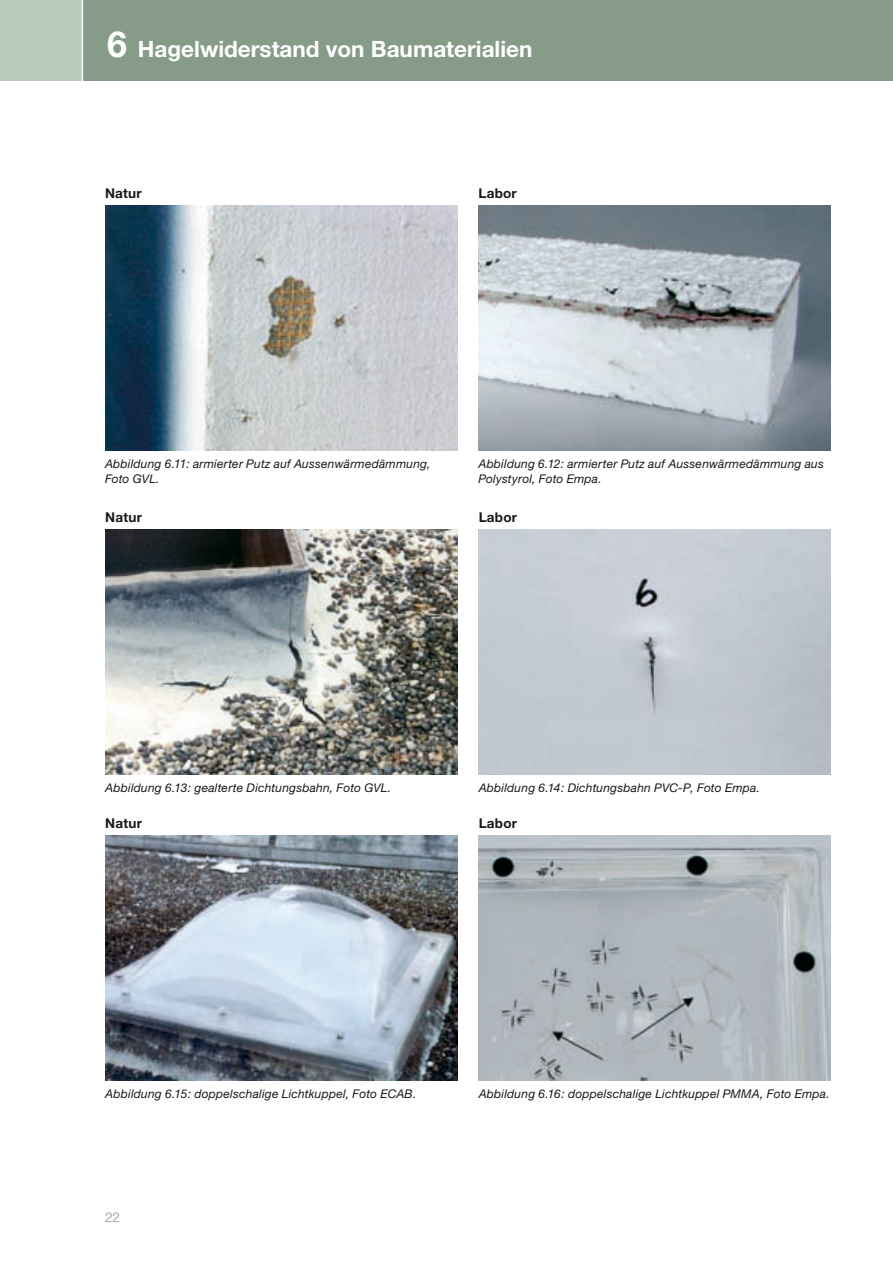
<style>
.page{position:relative;width:893px;height:1263px;background:#fff}
.page>*{position:absolute;margin:0;border:0;box-sizing:border-box;transform-origin:0 0}
.t1{font:700 22.5px "Helvetica Neue";color:#fff}
.t2{font:700 13.5px "Helvetica Neue";letter-spacing:.015em;color:#1a171c}
.t3{font:300 13.5px "Helvetica Neue";color:#869b88}
.t4{font:italic 12px/15px "Helvetica Neue";letter-spacing:.015em;color:#1a171c}
.s1{font-size:36px}
</style>
<div class="page">
<div style="left:77px;top:0;width:816px;height:81px;background:#869b88"></div>
<div style="left:0;top:0;width:82px;height:81px;background:#b9ccb9"></div>
<hr style="left:82px;top:0;width:1px;height:82px;background:#fff">
<img style="left:105px;top:206px;width:352px;height:244px">
<img style="left:478px;top:206px;width:352px;height:244px">
<img style="left:105px;top:530px;width:352px;height:244px">
<img style="left:479px;top:530px;width:352px;height:244px">
<img style="left:105px;top:836px;width:352px;height:244px">
<img style="left:479px;top:836px;width:352px;height:244px">
<h1 class="t1" style="left:107px;top:35px;width:427px"><span class="s1">6</span> Hagelwiderstand von Baumaterialien</h1>
<p class="t2" style="left:105px;top:185px;width:38px">Natur</p>
<p class="t2" style="left:478px;top:185px;width:40px">Labor</p>
<p class="t4" style="left:105px;top:456px;width:327px">Abbildung 6.11: armierter Putz auf Aussenwärmedämmung,<br>Foto GVL.</p>
<p class="t2" style="left:105px;top:509px;width:38px">Natur</p>
<p class="t4" style="left:478px;top:456px;width:347px">Abbildung 6.12: armierter Putz auf Aussenwärmedämmung aus<br>Polystyrol, Foto Empa.</p>
<p class="t2" style="left:479px;top:509px;width:40px">Labor</p>
<p class="t4" style="left:105px;top:780px;width:287px">Abbildung 6.13: gealterte Dichtungsbahn, Foto GVL.</p>
<p class="t2" style="left:105px;top:815px;width:38px">Natur</p>
<p class="t4" style="left:479px;top:780px;width:283px">Abbildung 6.14: Dichtungsbahn PVC-P, Foto Empa.</p>
<p class="t2" style="left:479px;top:815px;width:40px">Labor</p>
<p class="t4" style="left:105px;top:1086px;width:313px">Abbildung 6.15: doppelschalige Lichtkuppel, Foto ECAB.</p>
<p class="t3" style="left:105px;top:1209px;width:8px">22</p>
<p class="t4" style="left:479px;top:1086px;width:353px">Abbildung 6.16: doppelschalige Lichtkuppel PMMA, Foto Empa.</p>
</div>
